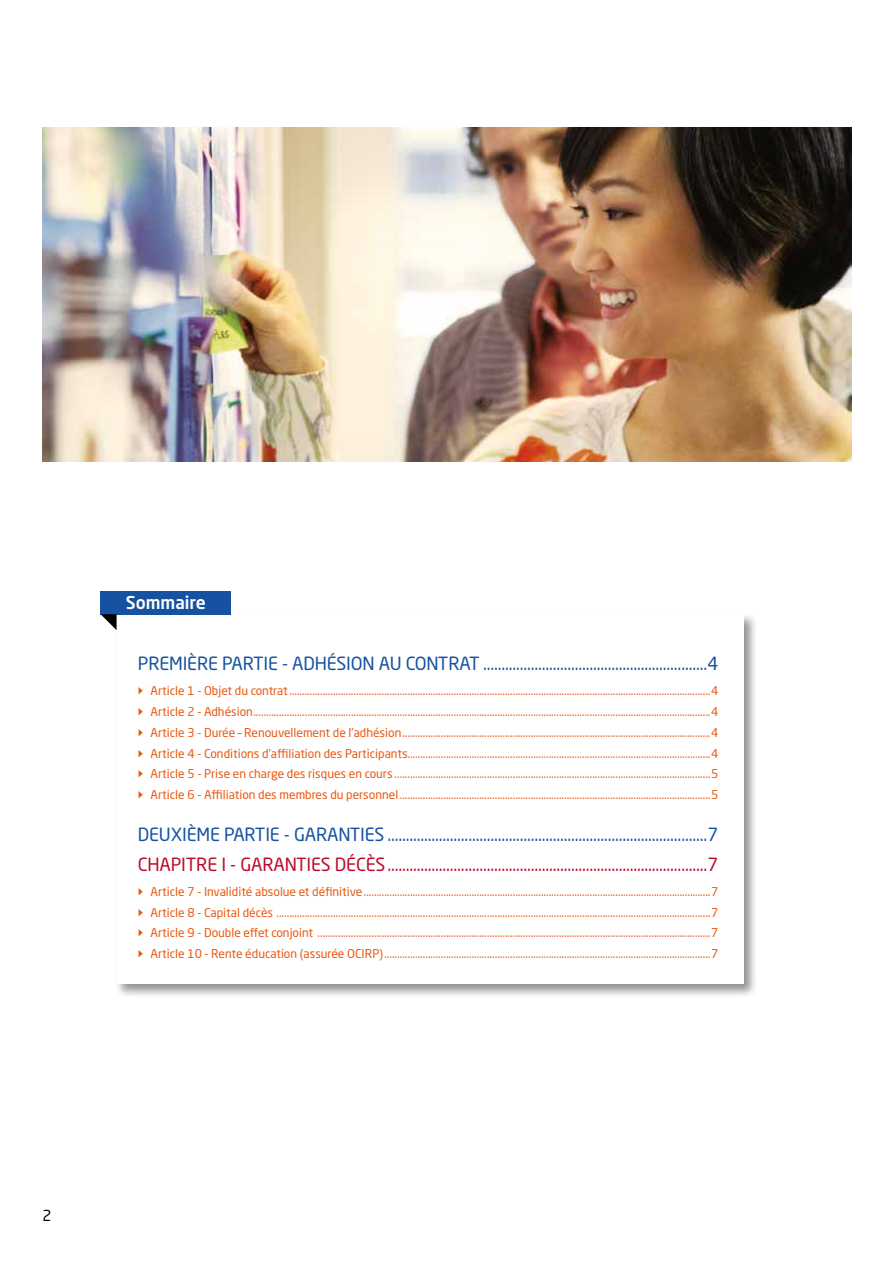
<style>
.page{position:relative;width:893px;height:1263px;background:#fff}
.page>*{position:absolute;margin:0;border:0;box-sizing:border-box;transform-origin:0 0}
.t1{font:18px "Neo Sans Std";letter-spacing:-.01em;color:#1652a1}
.t2{font:18px "Neo Sans Std";letter-spacing:-.01em;color:#be0a2a}
.t3{font:500 17.55px "Neo Sans Std";color:#fff}
.t4{font:15px "Neo Sans Std";color:#000}
.t5{font:12px/20.7px "Neo Sans Std";color:#ea5810;text-align:justify}
.s1{font-family:"Simple Direction Arrows"}
</style>
<div class="page">
<div style="left:114px;top:612px;width:645px;height:386px;background:#000;opacity:.42"></div>
<div style="left:117px;top:614px;width:627px;height:370px;background:#fff"></div>
<div style="left:101px;top:591px;width:130px;height:23px;background:#1652a1"></div>
<svg style="left:101px;top:614px;width:16px;height:16px"></svg>
<img style="left:43px;top:128px;width:809px;height:333px">
<h2 class="t3" style="left:126px;top:592px;width:82px">Sommaire</h2>
<h1 class="t1" style="left:138px;top:653px;width:582px">PREMIÈRE PARTIE - ADHÉSION AU CONTRAT .............................................................4</h1>
<p class="t5" style="left:138px;top:680px;width:582px"><span class="s1">g</span> Article 1 - Objet du contrat....................................................................................................................................................................4 <span class="s1">g</span> Article 2 - Adhésion..................................................................................................................................................................................4 <span class="s1">g</span> Article 3 - Durée – Renouvellement de l’adhésion........................................................................................................................4 <span class="s1">g</span> Article 4 - Conditions d’affiliation des Participants......................................................................................................................4 <span class="s1">g</span> Article 5 - Prise en charge des risques en cours ...........................................................................................................................5 <span class="s1">g</span> Article 6 - Affiliation des membres du personnel .........................................................................................................................5</p>
<h1 class="t1" style="left:138px;top:824px;width:582px">DEUXIÈME PARTIE - GARANTIES .......................................................................................7</h1>
<h1 class="t2" style="left:138px;top:853px;width:582px">CHAPITRE I - GARANTIES DÉCÈS.......................................................................................7</h1>
<p class="t5" style="left:138px;top:881px;width:582px"><span class="s1">g</span> Article 7 - Invalidité absolue et définitive.......................................................................................................................................7 <span class="s1">g</span> Article 8 - Capital décès .........................................................................................................................................................................7 <span class="s1">g</span> Article 9 - Double effet conjoint .........................................................................................................................................................7 <span class="s1">g</span> Article 10 - Rente éducation (assurée OCIRP)...............................................................................................................................7</p>
<p class="t4" style="left:43px;top:1206px;width:11px">2</p>
</div>
